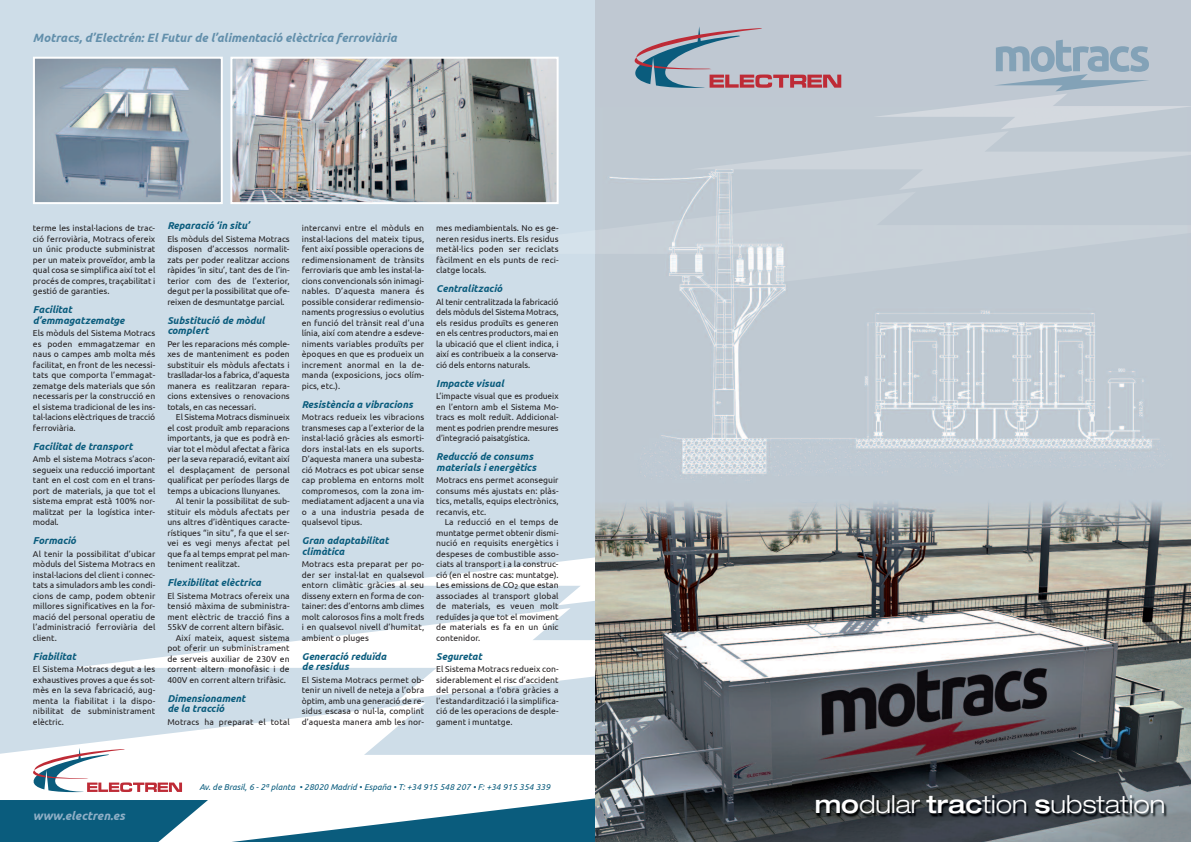
<style>
.page{position:relative;width:1191px;height:842px;background:#fff}
.page>*{position:absolute;margin:0;border:0;box-sizing:border-box;transform-origin:0 0}
.t1{font:300 expanded 24.7px "Helvetica Neue";color:#fff}
.t2{font:italic 700 12px "Ubuntu";color:#628fab}
.t3{font:italic 700 12px "Ubuntu";color:#8fafc6}
.t4{font:italic 700 10px/10.5px "Ubuntu";color:#0a5c7d}
.t5{font:8.5px/10.5px "Ubuntu";color:#231f20;text-align:justify}
.t6{font:italic 8.5px "Ubuntu";color:#0a5c7d}
.s1{font-weight:500}
</style>
<div class="page">
<div style="left:0;top:0;width:595px;height:842px;background:#cedde8"></div>
<svg style="left:74px;top:608px;width:521px;height:92px"></svg>
<svg style="left:0;top:703px;width:595px;height:139px;fill:#fff"></svg>
<svg style="left:361px;top:557px;width:234px;height:48px"></svg>
<img style="left:595px;top:0;width:596px;height:842px">
<img style="left:873px;top:94px;width:318px;height:35px">
<img style="left:792px;top:772px;width:386px;height:68px">
<img style="left:690px;top:131px;width:501px;height:59px">
<img style="left:595px;top:192px;width:596px;height:95px">
<svg style="left:33px;top:748px;width:149px;height:44px;background:#dfd5d9"></svg>
<img style="left:36px;top:60px;width:184px;height:141px">
<div style="left:33px;top:57px;width:190px;height:147px;border:2px solid #fff"></div>
<img style="left:233px;top:60px;width:322px;height:141px">
<div style="left:230px;top:57px;width:328px;height:147px;border:2px solid #fff"></div>
<svg style="left:634px;top:26px;width:207px;height:62px;background:#adabb7"></svg>
<img style="left:1073px;top:46px;width:14px;height:25px">
<img style="left:996px;top:46px;width:58px;height:26px">
<img style="left:1087px;top:46px;width:62px;height:26px">
<img style="left:993px;top:74px;width:156px;height:17px">
<img style="left:1056px;top:40px;width:16px;height:32px">
<h2 class="t2" style="left:33px;top:31px;width:365px">Motracs, d’Electrén: El Futur de l’alimentació elèctrica ferroviària</h2>
<p class="t5" style="left:33px;top:223px;width:124px">terme les instal·lacions de trac&shy;ció ferroviària, Motracs ofereix un únic producte subministrat per un mateix proveïdor, amb la qual cosa se simplifica així tot el procés de compres, traçabilitat i gestió de garanties.</p>
<p class="t4" style="left:33px;top:304px;width:93px">Facilitat d’emmagatzematge</p>
<p class="t5" style="left:33px;top:328px;width:124px">Els mòduls del Sistema Motracs es poden emmagatzemar en naus o campes amb molta més facilitat, en front de les necessi&shy;tats que comporta l’emmagat&shy;zematge dels materials que són necessaris per la construcció en el sistema tradicional de les ins&shy;tal·lacions elèctriques de tracció ferroviària.</p>
<p class="t4" style="left:33px;top:441px;width:101px">Facilitat de transport</p>
<p class="t5" style="left:33px;top:454px;width:124px">Amb el sistema Motracs s’acon&shy;segueix una reducció important tant en el cost com en el trans&shy;port de materials, ja que tot el sistema emprat està 100% nor&shy;malitzat per la logística inter&shy;modal.</p>
<p class="t4" style="left:33px;top:535px;width:45px">Formació</p>
<p class="t5" style="left:33px;top:548px;width:124px">Al tenir la possibilitat d’ubicar mòduls del Sistema Motracs en instal·lacions del client i connec&shy;tats a simuladors amb les condi&shy;cions de camp, podem obtenir millores significatives en la for&shy;mació del personal operatiu de l’administració ferroviària del client.</p>
<p class="t4" style="left:33px;top:651px;width:45px">Fiabilitat</p>
<p class="t5" style="left:33px;top:664px;width:124px">El Sistema Motracs degut a les exhaustives proves a que és sot&shy;mès en la seva fabricació, aug&shy;menta la fiabilitat i la dispo&shy;nibilitat de subministrament elèctric.</p>
<p class="t4" style="left:167px;top:220px;width:84px">Reparació ‘in situ’</p>
<p class="t5" style="left:167px;top:233px;width:124px">Els mòduls del Sistema Motracs disposen d’accessos normalit&shy;zats per poder realitzar accions ràpides ‘in situ’, tant des de l’in&shy;terior com des de l’exterior, degut per la possibilitat que ofe&shy;reixen de desmuntatge parcial.</p>
<p class="t4" style="left:167px;top:315px;width:99px">Substitució de mòdul complert</p>
<p class="t5" style="left:167px;top:338px;width:124px">Per les reparacions més comple&shy;xes de manteniment es poden substituir els mòduls afectats i traslladar-los a fabrica, d’aquesta manera es realitzaran repara&shy;cions extensives o renovacions totals, en cas necessari.</p>
<p class="t5" style="left:167px;top:412px;width:124px;text-indent:9px">El Sistema Motracs disminueix el cost produït amb reparacions importants, ja que es podrà en&shy;viar tot el mòdul afectat a fàrica per la seva reparació, evitant així el desplaçament de personal qualificat per períodes llargs de temps a ubicacions llunyanes.</p>
<p class="t5" style="left:167px;top:496px;width:124px;text-indent:9px">Al tenir la possibilitat de sub&shy;stituir els mòduls afectats per uns altres d’idèntiques caracte&shy;rístiques “in situ”, fa que el ser&shy;vei es vegi menys afectat pel que fa al temps emprat pel man&shy;teniment realitzat.</p>
<p class="t4" style="left:167px;top:577px;width:95px">Flexibilitat elèctrica</p>
<p class="t5" style="left:167px;top:590px;width:124px">El Sistema Motracs ofereix una</p>
<p class="t5" style="left:167px;top:601px;width:124px">tensió màxima de subministra-</p>
<p class="t5" style="left:167px;top:611px;width:124px">ment elèctric de tracció fins a</p>
<p class="t5" style="left:167px;top:622px;width:118px">55kV de corrent altern bifàsic.</p>
<p class="t5" style="left:176px;top:632px;width:115px">Així mateix, aquest sistema</p>
<p class="t5" style="left:167px;top:643px;width:124px">pot oferir un subministrament</p>
<p class="t5" style="left:167px;top:653px;width:124px">de serveis auxiliar de 230V en</p>
<p class="t5" style="left:167px;top:664px;width:124px">corrent altern monofàsic i de</p>
<p class="t5" style="left:167px;top:674px;width:120px">400V en corrent altern trifàsic.</p>
<p class="t4" style="left:167px;top:693px;width:79px">Dimensionament de la tracció</p>
<p class="t5" style="left:167px;top:716px;width:124px">Motracs ha preparat el total</p>
<p class="t5" style="left:302px;top:223px;width:124px">intercanvi entre el mòduls en instal·lacions del mateix tipus, fent així possible operacions de redimensionament de trànsits ferroviaris que amb les instal·la&shy;cions convencionals són inimagi&shy;nables. D’aquesta manera és possible considerar redimensio&shy;naments progressius o evolutius en funció del trànsit real d’una línia, així com atendre a esdeve&shy;niments variables produïts per èpoques en que es produeix un increment anormal en la de&shy;manda (exposicions, jocs olím&shy;pics, etc.).</p>
<p class="t4" style="left:302px;top:399px;width:113px">Resistència a vibracions</p>
<p class="t5" style="left:302px;top:412px;width:124px">Motracs redueix les vibracions transmeses cap a l’exterior de la instal·lació gràcies als esmorti&shy;dors instal·lats en els suports.<br>D’aquesta manera una subesta&shy;ció Motracs es pot ubicar sense cap problema en entorns molt compromesos, com la zona im&shy;mediatament adjacent a una via o a una industria pesada de qualsevol tipus.</p>
<p class="t4" style="left:302px;top:535px;width:88px">Gran adaptabilitat climàtica</p>
<p class="t5" style="left:302px;top:559px;width:124px">Motracs esta preparat per po&shy;der ser instal·lat en qualsevol entorn climàtic gràcies al seu disseny extern en forma de con&shy;tainer: des d’entorns amb climes molt calorosos fins a molt freds i en qualsevol nivell d’humitat, ambient o pluges</p>
<p class="t4" style="left:302px;top:651px;width:86px">Generació reduïda de residus</p>
<p class="t5" style="left:302px;top:674px;width:124px">El Sistema Motracs permet ob&shy;tenir un nivell de neteja a l’obra òptim, amb una generació de re&shy;sidus escasa o nul·la, complint d’aquesta manera amb les nor-</p>
<p class="t5" style="left:436px;top:223px;width:124px">mes mediambientals. No es ge&shy;neren residus inerts. Els residus metàl·lics poden ser reciclats fàcilment en els punts de reci&shy;clatge locals.</p>
<p class="t4" style="left:436px;top:283px;width:68px">Centralització</p>
<p class="t5" style="left:436px;top:296px;width:124px">Al tenir centralitzada la fabricació dels mòduls del Sistema Motracs, els residus produïts es generen en els centres productors, mai en la ubicació que el client indica, i així es contribueix a la conserva&shy;ció dels entorns naturals.</p>
<p class="t4" style="left:436px;top:378px;width:69px">Impacte visual</p>
<p class="t5" style="left:436px;top:391px;width:124px">L’impacte visual que es produeix en l’entorn amb el Sistema Mo&shy;tracs es molt reduït. Addicional&shy;ment es podrien prendre mesures d’integració paisatgística.</p>
<p class="t4" style="left:436px;top:451px;width:102px">Reducció de consums materials i energètics</p>
<p class="t5" style="left:436px;top:475px;width:124px">Motracs ens permet aconseguir consums més ajustats en: plàs&shy;tics, metalls, equips electrònics, recanvis, etc.</p>
<p class="t5" style="left:436px;top:517px;width:124px;text-indent:9px">La reducció en el temps de muntatge permet obtenir dismi&shy;nució en requisits energètics i despeses de combustible asso&shy;ciats al transport i a la construc&shy;ció (en el nostre cas: muntatge).<br>Les emissions de CO<sub>2</sub> que estan associades al transport global de materials, es veuen molt reduïdes ja que tot el moviment de materials es fa en un únic contenidor.</p>
<p class="t4" style="left:436px;top:651px;width:47px">Seguretat</p>
<p class="t5" style="left:436px;top:664px;width:124px">El Sistema Motracs redueix con&shy;siderablement el risc d’accident del personal a l’obra gràcies a l’estandardització i la simplifica&shy;ció de les operacions de desple&shy;gament i muntatge.</p>
<h2 class="t3" style="left:33px;top:809px;width:94px">www.electren.es</h2>
<p class="t6" style="left:199px;top:782px;width:352px">Av. de Brasil, 6 - 2ª planta • 28020 Madrid • España • T: +34 915 548 207 • F: +34 915 354 339</p>
<h1 class="t1" style="left:814px;top:796px;width:352px"><span class="s1">mo</span>dular <span class="s1">trac</span>tion <span class="s1">s</span>ubstation</h1>
</div>
